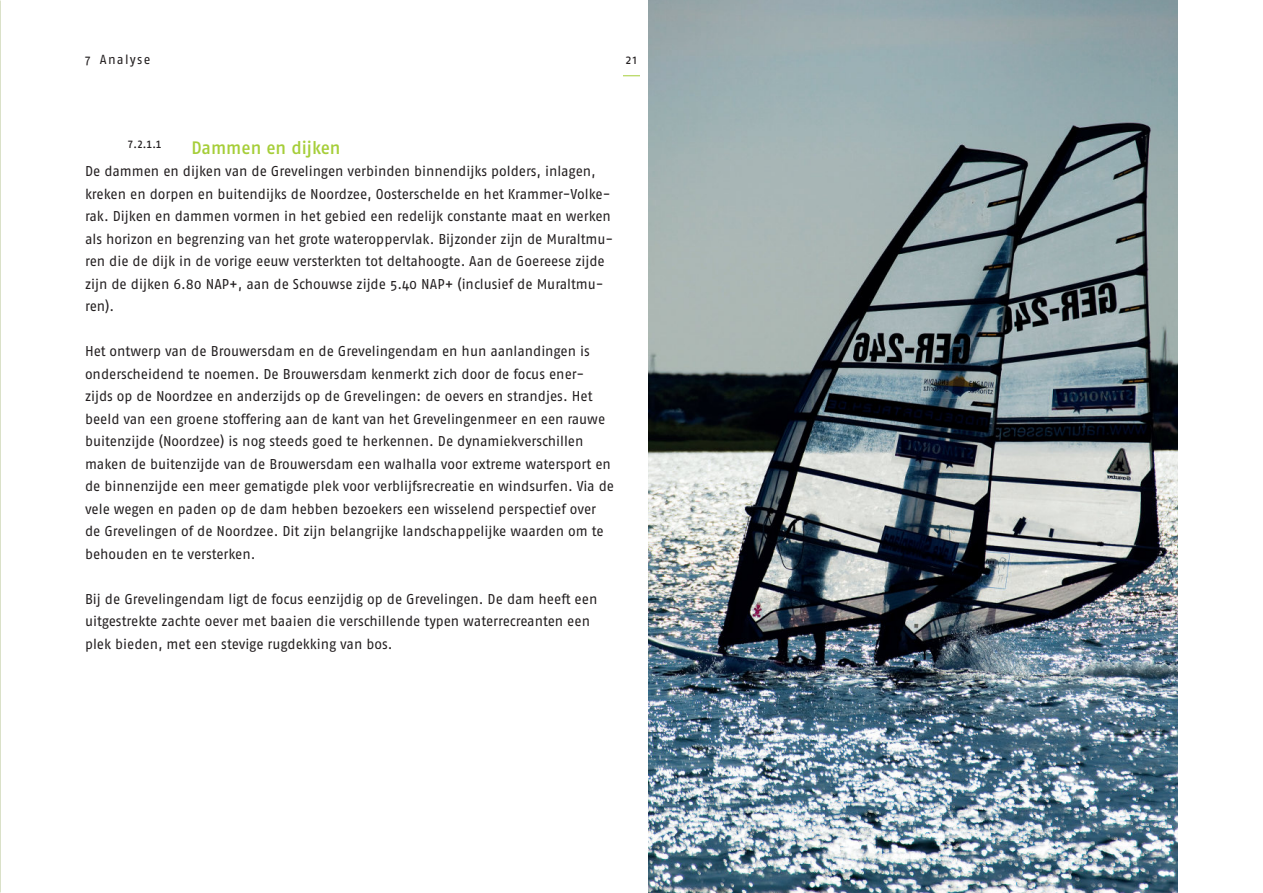
<style>
.page{position:relative;width:1263px;height:893px;background:#fff}
.page>*{position:absolute;margin:0;border:0;box-sizing:border-box;transform-origin:0 0}
.t1{font:18px "Fago No Med Tf";color:#a6ce39}
.t2{font:14.25px/22.5px "Fago No";letter-spacing:-.005em;color:#231f20}
.t3{font:13.05px "Fago No";letter-spacing:.1em;color:#231f20}
.t4{font:10.5px "Fago No Med Tf";color:#231f20}
</style>
<div class="page">
<svg style="left:623px;top:75px;width:17px;height:1px"></svg>
<img style="left:648px;top:0;width:530px;height:893px">
<p class="t3" style="left:85px;top:52px;width:67px">7 Analyse</p>
<p class="t3" style="left:626px;top:52px;width:13px">21</p>
<p class="t4" style="left:128px;top:138px;width:36px">7.2.1.1</p>
<p class="t1" style="left:191px;top:137px;width:151px">Dammen en dijken</p>
<p class="t2" style="left:85px;top:160px;width:530px">De dammen en dijken van de Grevelingen verbinden binnendijks polders, inlagen, kreken en dorpen en buitendijks de Noordzee, Oosterschelde en het Krammer-Volke&shy;rak. Dijken en dammen vormen in het gebied een redelijk constante maat en werken als horizon en begrenzing van het grote wateroppervlak. Bijzonder zijn de Muraltmu&shy;ren die de dijk in de vorige eeuw versterkten tot deltahoogte. Aan de Goereese zijde zijn de dijken 6.80 NAP+, aan de Schouwse zijde 5.40 NAP+ (inclusief de Muraltmu&shy;ren).</p>
<p class="t2" style="left:85px;top:340px;width:531px">Het ontwerp van de Brouwersdam en de Grevelingendam en hun aanlandingen is onderscheidend te noemen. De Brouwersdam kenmerkt zich door de focus ener&shy;zijds op de Noordzee en anderzijds op de Grevelingen: de oevers en strandjes. Het beeld van een groene stoffering aan de kant van het Grevelingenmeer en een rauwe buitenzijde (Noordzee) is nog steeds goed te herkennen. De dynamiekverschillen maken de buitenzijde van de Brouwersdam een walhalla voor extreme watersport en de binnenzijde een meer gematigde plek voor verblijfsrecreatie en windsurfen. Via de vele wegen en paden op de dam hebben bezoekers een wisselend perspectief over de Grevelingen of de Noordzee. Dit zijn belangrijke landschappelijke waarden om te behouden en te versterken.</p>
<p class="t2" style="left:85px;top:587px;width:514px">Bij de Grevelingendam ligt de focus eenzijdig op de Grevelingen. De dam heeft een uitgestrekte zachte oever met baaien die verschillende typen waterrecreanten een plek bieden, met een stevige rugdekking van bos.</p>
</div>
